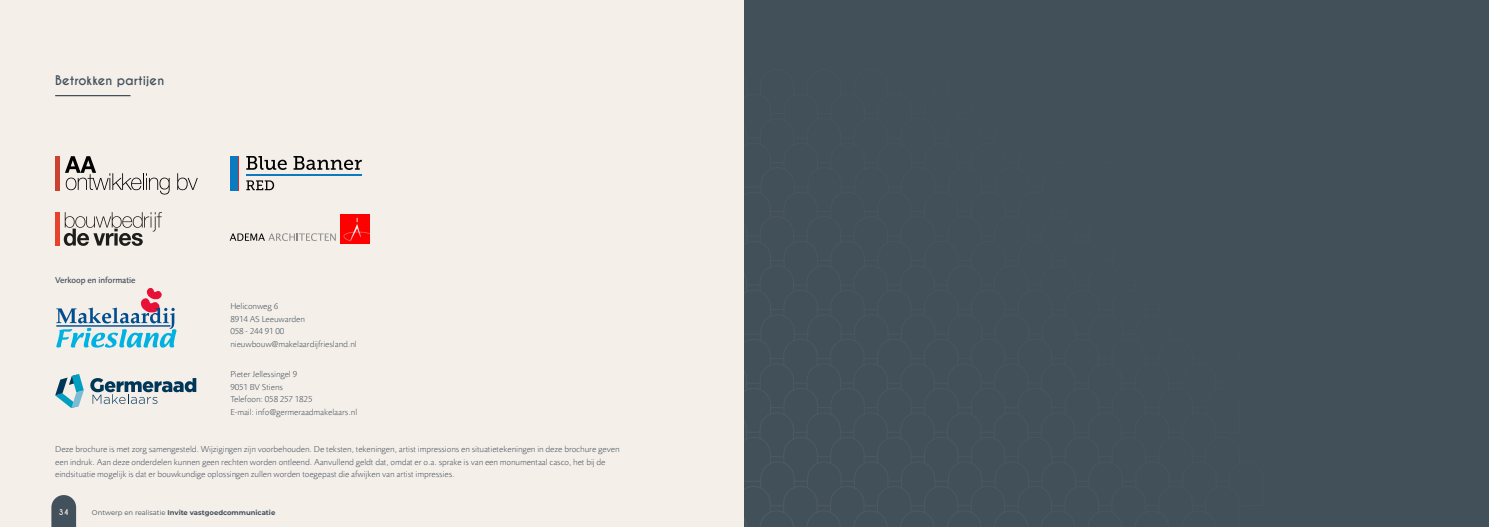
<style>
.page{position:relative;width:1489px;height:527px;background:#fff}
.page>*{position:absolute;margin:0;border:0;box-sizing:border-box;transform-origin:0 0}
.t1{font:700 12.5px "Caviar Dreams";color:#42515b}
.t2{font:300 8.75px/12.5px "Foundry Sans";color:#42515b}
.t3{font:500 8.75px "Foundry Sans";letter-spacing:-.01em;color:#42515b}
.t4{font:700 7.5px "Caviar Dreams";color:#f5efea}
.t5{font:700 6.88px "Montserrat";color:#42515b}
.s1{font-weight:400}
</style>
<div class="page">
<div style="left:0;top:0;width:1488px;height:526px;background:#f5efea"></div>
<hr style="left:55px;top:95px;width:75px;height:1px;background:#42515b">
<svg style="left:90px;top:378px;width:106px;height:25px"></svg>
<svg style="left:55px;top:374px;width:29px;height:34px"></svg>
<div style="left:55px;top:156px;width:5px;height:34px;background:#c94330"></div>
<svg style="left:65px;top:156px;width:105px;height:38px"></svg>
<svg style="left:177px;top:173px;width:21px;height:17px"></svg>
<svg style="left:246px;top:156px;width:41px;height:14px"></svg>
<svg style="left:293px;top:156px;width:69px;height:14px"></svg>
<svg style="left:246px;top:180px;width:28px;height:10px"></svg>
<hr style="left:246px;top:174px;width:116px;height:2px;background:#0b7abf">
<hr style="left:238px;top:156px;width:1px;height:34px;background:#e52627">
<div style="left:231px;top:156px;width:7px;height:34px;background:#0b7abf"></div>
<svg style="left:56px;top:287px;width:120px;height:60px"></svg>
<svg style="left:51px;top:495px;width:25px;height:31px"></svg>
<div style="left:744px;top:0;width:744px;height:526px;background:#42505a"></div>
<img style="left:341px;top:214px;width:28px;height:29px">
<svg style="left:230px;top:233px;width:106px;height:8px"></svg>
<div style="left:55px;top:212px;width:5px;height:33px;background:#e7422c"></div>
<svg style="left:64px;top:212px;width:98px;height:33px"></svg>
<h1 class="t1" style="left:55px;top:73px;width:111px">Betrokken partijen</h1>
<p class="t3" style="left:55px;top:275px;width:82px">Verkoop en informatie</p>
<p class="t2" style="left:230px;top:300px;width:128px">Heliconweg 6<br>8914 AS Leeuwarden<br>058 - 244 91 00 nieuwbouw@makelaardijfriesland.nl</p>
<p class="t2" style="left:230px;top:368px;width:128px">Pieter Jellessingel 9<br>9051 BV Stiens<br>Telefoon: 058 257 1825<br>E-mail: info@germeraadmakelaars.nl</p>
<p class="t2" style="left:55px;top:443px;width:566px">Deze brochure is met zorg samengesteld. Wijzigingen zijn voorbehouden. De teksten, tekeningen, artist impressions en situatietekeningen in deze brochure geven een indruk. Aan deze onderdelen kunnen geen rechten worden ontleend. Aanvullend geldt dat, omdat er o.a. sprake is van een monumentaal casco, het bij de eindsituatie mogelijk is dat er bouwkundige oplossingen zullen worden toegepast die afwijken van artist impressies.</p>
<p class="t4" style="left:59px;top:507px;width:11px">34</p>
<p class="t5" style="left:92px;top:507px;width:185px"><span class="s1">Ontwerp en realisatie</span> Invite vastgoedcommunicatie</p>
</div>
